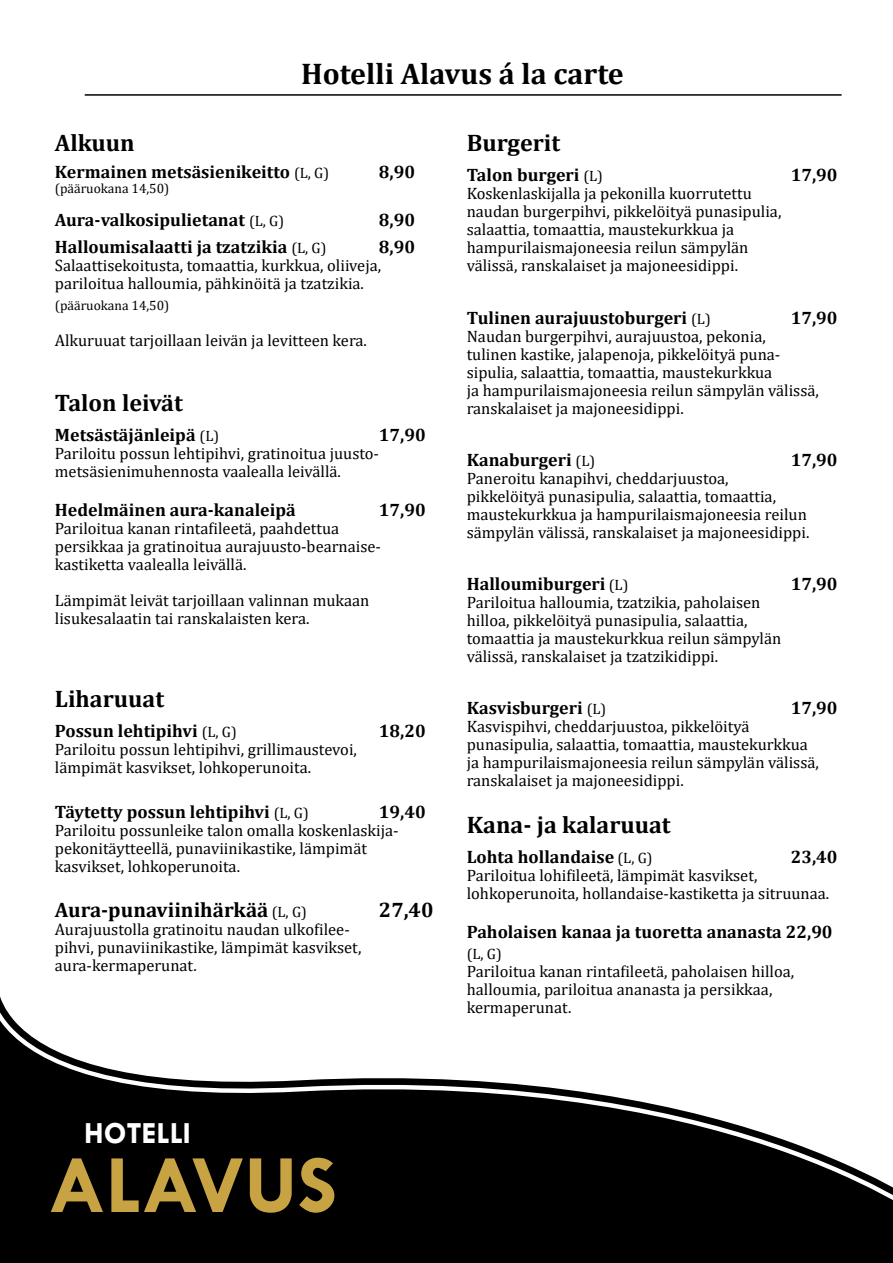
<style>
.page{position:relative;width:893px;height:1263px;background:#fff}
.page>*{position:absolute;margin:0;border:0;box-sizing:border-box;transform-origin:0 0}
.t1{font:700 83.55px "Tw Cen";color:#c7a344}
.t2{font:700 30.9px "Tw Cen";color:#fff}
.t3{font:700 30px "Cambria";color:#000}
.t4{font:700 24px "Cambria";color:#000}
.t5{font:700 21px "Cambria";color:#000}
.t6{font:700 18px "Cambria";color:#000}
.t7{font:16.5px/18px "Cambria";color:#000}
.t8{font:15px "Cambria";color:#000}
.t9{font:13.5px "Cambria";color:#000}
.s1{font-weight:400;font-size:15px}
</style>
<div class="page">
<svg style="left:0;top:996px;width:893px;height:213px"></svg>
<div style="left:0;top:1209px;width:893px;height:54px;background:#000"></div>
<hr style="left:85px;top:94px;width:757px;height:2px;background:#000">
<h3 class="t3" style="left:301px;top:53px;width:324px">Hotelli Alavus á la carte</h3>
<h3 class="t4" style="left:55px;top:126px;width:81px">Alkuun</h3>
<p class="t6" style="left:55px;top:159px;width:276px">Kermainen metsäsienikeitto <span class="s1">(L, G)</span></p>
<p class="t6" style="left:379px;top:159px;width:38px">8,90</p>
<p class="t9" style="left:55px;top:181px;width:116px">(pääruokana 14,50)</p>
<p class="t6" style="left:55px;top:207px;width:231px">Aura-valkosipulietanat <span class="s1">(L, G)</span></p>
<p class="t6" style="left:379px;top:207px;width:38px">8,90</p>
<p class="t6" style="left:55px;top:234px;width:273px">Halloumisalaatti ja tzatzikia <span class="s1">(L, G)</span></p>
<p class="t6" style="left:379px;top:234px;width:38px">8,90</p>
<p class="t7" style="left:55px;top:257px;width:328px">Salaattisekoitusta, tomaattia, kurkkua, oliiveja, pariloitua halloumia, pähkinöitä ja tzatzikia.</p>
<p class="t9" style="left:55px;top:298px;width:116px">(pääruokana 14,50)</p>
<p class="t7" style="left:55px;top:332px;width:314px">Alkuruuat tarjoillaan leivän ja levitteen kera.</p>
<h3 class="t4" style="left:55px;top:386px;width:130px">Talon leivät</h3>
<p class="t6" style="left:55px;top:422px;width:166px">Metsästäjänleipä <span class="s1">(L)</span></p>
<p class="t6" style="left:379px;top:422px;width:48px">17,90</p>
<p class="t7" style="left:55px;top:444px;width:326px">Pariloitu possun lehtipihvi, gratinoitua juusto&shy;metsäsienimuhennosta vaalealla leivällä.</p>
<p class="t6" style="left:55px;top:497px;width:242px">Hedelmäinen aura-kanaleipä</p>
<p class="t6" style="left:379px;top:497px;width:48px">17,90</p>
<p class="t7" style="left:55px;top:519px;width:328px">Pariloitua kanan rintafileetä, paahdettua persikkaa ja gratinoitua aurajuusto-bearnaise&shy;kastiketta vaalealla leivällä.</p>
<p class="t7" style="left:55px;top:591px;width:316px">Lämpimät leivät tarjoillaan valinnan mukaan lisukesalaatin tai ranskalaisten kera.</p>
<h3 class="t4" style="left:55px;top:682px;width:111px">Liharuuat</h3>
<p class="t6" style="left:55px;top:718px;width:183px">Possun lehtipihvi <span class="s1">(L, G)</span></p>
<p class="t6" style="left:379px;top:718px;width:48px">18,20</p>
<p class="t7" style="left:55px;top:740px;width:304px">Pariloitu possun lehtipihvi, grillimaustevoi, lämpimät kasvikset, lohkoperunoita.</p>
<p class="t6" style="left:55px;top:799px;width:255px">Täytetty possun lehtipihvi <span class="s1">(L, G)</span></p>
<p class="t6" style="left:379px;top:799px;width:48px">19,40</p>
<p class="t7" style="left:55px;top:821px;width:345px">Pariloitu possunleike talon omalla koskenlaskija&shy;pekonitäytteellä, punaviinikastike, lämpimät kasvikset, lohkoperunoita.</p>
<p class="t5" style="left:55px;top:895px;width:254px">Aura-punaviinihärkää <span class="s1">(L, G)</span></p>
<p class="t5" style="left:379px;top:895px;width:56px">27,40</p>
<p class="t7" style="left:55px;top:920px;width:308px">Aurajuustolla gratinoitu naudan ulkofilee&shy;pihvi, punaviinikastike, lämpimät kasvikset, aura-kermaperunat.</p>
<h3 class="t4" style="left:467px;top:126px;width:95px">Burgerit</h3>
<p class="t6" style="left:467px;top:162px;width:138px">Talon burgeri <span class="s1">(L)</span></p>
<p class="t6" style="left:791px;top:162px;width:48px">17,90</p>
<p class="t7" style="left:467px;top:185px;width:316px">Koskenlaskijalla ja pekonilla kuorrutettu naudan burgerpihvi, pikkelöityä punasipulia, salaattia, tomaattia, maustekurkkua ja hampurilaismajoneesia reilun sämpylän välissä, ranskalaiset ja majoneesidippi.</p>
<p class="t6" style="left:467px;top:305px;width:245px">Tulinen aurajuustoburgeri <span class="s1">(L)</span></p>
<p class="t6" style="left:791px;top:305px;width:48px">17,90</p>
<p class="t7" style="left:467px;top:327px;width:354px">Naudan burgerpihvi, aurajuustoa, pekonia, tulinen kastike, jalapenoja, pikkelöityä puna&shy;sipulia, salaattia, tomaattia, maustekurkkua<br>ja hampurilaismajoneesia reilun sämpylän välissä, ranskalaiset ja majoneesidippi.</p>
<p class="t6" style="left:467px;top:447px;width:130px">Kanaburgeri <span class="s1">(L)</span></p>
<p class="t6" style="left:791px;top:447px;width:48px">17,90</p>
<p class="t7" style="left:467px;top:469px;width:344px">Paneroitu kanapihvi, cheddarjuustoa, pikkelöityä punasipulia, salaattia, tomaattia, maustekurkkua ja hampurilaismajoneesia reilun sämpylän välissä, ranskalaiset ja majoneesidippi.</p>
<p class="t6" style="left:467px;top:571px;width:163px">Halloumiburgeri <span class="s1">(L)</span></p>
<p class="t6" style="left:791px;top:571px;width:48px">17,90</p>
<p class="t7" style="left:467px;top:593px;width:316px">Pariloitua halloumia, tzatzikia, paholaisen hilloa, pikkelöityä punasipulia, salaattia, tomaattia ja maustekurkkua reilun sämpylän välissä, ranskalaiset ja tzatzikidippi.</p>
<p class="t6" style="left:467px;top:695px;width:141px">Kasvisburgeri <span class="s1">(L)</span></p>
<p class="t6" style="left:791px;top:695px;width:48px">17,90</p>
<p class="t7" style="left:467px;top:717px;width:354px">Kasvispihvi, cheddarjuustoa, pikkelöityä punasipulia, salaattia, tomaattia, maustekurkkua ja hampurilaismajoneesia reilun sämpylän välissä, ranskalaiset ja majoneesidippi.</p>
<h3 class="t4" style="left:467px;top:808px;width:205px">Kana- ja kalaruuat</h3>
<p class="t6" style="left:467px;top:844px;width:187px">Lohta hollandaise <span class="s1">(L, G)</span></p>
<p class="t6" style="left:791px;top:844px;width:48px">23,40</p>
<p class="t7" style="left:467px;top:866px;width:364px">Pariloitua lohifileetä, lämpimät kasvikset, lohkoperunoita, hollandaise-kastiketta ja sitruunaa.</p>
<p class="t6" style="left:467px;top:919px;width:367px">Paholaisen kanaa ja tuoretta ananasta 22,90</p>
<p class="t8" style="left:467px;top:945px;width:37px">(L, G)</p>
<p class="t7" style="left:467px;top:962px;width:329px">Pariloitua kanan rintafileetä, paholaisen hilloa, halloumia, pariloitua ananasta ja persikkaa, kermaperunat.</p>
<h2 class="t2" style="left:84px;top:1115px;width:108px">HOTELLI</h2>
<h1 class="t1" style="left:48px;top:1135px;width:290px">ALAVUS</h1>
</div>
